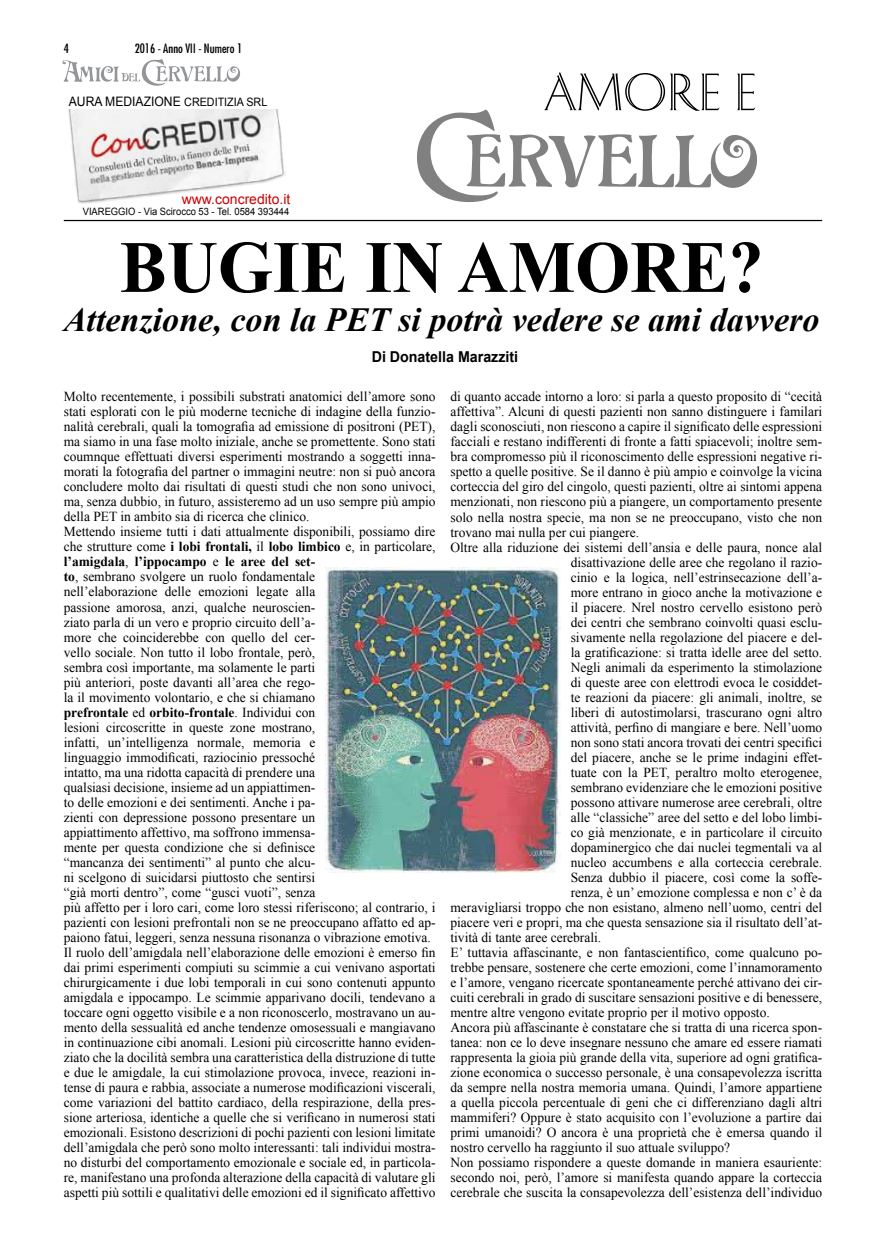
<style>
.page{position:relative;width:886px;height:1241px;background:#fff}
.page>*{position:absolute;margin:0;border:0;box-sizing:border-box;transform-origin:0 0}
.t1{font:700 73.62px "Times New Roman";color:#000;scale:.96 1}
.t2{font:53.5px "Delphian ATT";color:#000}
.t3{font:italic 700 33.75px "Times New Roman";color:#000}
.t4{font:700 15px "Arial";color:#000;scale:.95 1}
.t5{font:14px "Arial";color:#c00}
.t6{font:13.75px/15px "Times New Roman";color:#000}
.t7{font:13.12px "Arial";color:#000;scale:.93 1}
.t8{font:condensed 12.5px "Futura";color:#000}
.t9{font:10.12px "Arial";color:#000;scale:.93 1}
.s1{font-size:11.62px}
.s2{font-weight:700}
</style>
<div class="page">
<svg style="left:62px;top:59px;width:179px;height:27px"></svg>
<hr style="left:64px;top:220px;width:758px;height:1px;background:#000">
<svg style="left:417px;top:109px;width:340px;height:93px"></svg>
<img style="left:326px;top:567px;width:234px;height:304px">
<img style="left:68px;top:109px;width:218px;height:95px">
<p class="t8" style="left:64px;top:41px;width:7px">4</p>
<p class="t8" style="left:135px;top:41px;width:109px">2016 - Anno VII - Numero 1</p>
<p class="t7" style="left:69px;top:93px;width:215px">AURA MEDIAZIONE <span class="s1">CREDITIZIA SRL</span></p>
<p class="t5" style="left:182px;top:190px;width:110px">WWW.CONCREDITO.IT</p>
<p class="t9" style="left:83px;top:205px;width:224px">VIAREGGIO - VIA SCIROCCO 53 - TEL. 0584 393444</p>
<h2 class="t2" style="left:544px;top:63px;width:214px">AMORE E</h2>
<h1 class="t1" style="left:120px;top:216px;width:672px">Bugie in amore?</h1>
<h3 class="t3" style="left:64px;top:295px;width:757px">Attenzione, con la PET si potrà vedere se ami davvero</h3>
<p class="t4" style="left:372px;top:347px;width:156px">Di Donatella Marazziti</p>
<p class="t6" style="left:64px;top:389px;width:373px">Molto recentemente, i possibili substrati anatomici dell’amore sono stati esplorati con le più moderne tecniche di indagine della funzio&shy;nalità cerebrali, quali la tomografia ad emissione di positroni (PET), ma siamo in una fase molto iniziale, anche se promettente. Sono stati coumnque effettuati diversi esperimenti mostrando a soggetti inna&shy;morati la fotografia del partner o immagini neutre: non si può ancora concludere molto dai risultati di questi studi che non sono univoci, ma, senza dubbio, in futuro, assisteremo ad un uso sempre più ampio della PET in ambito sia di ricerca che clinico.<br>Mettendo insieme tutti i dati attualmente disponibili, possiamo dire che strutture come <span class="s2">i lobi frontali,</span> il <span class="s2">lobo limbico</span> e, in particolare, <span class="s2">l’amigdala</span>, <span class="s2">l’ippocampo</span> e <span class="s2">le aree del set-<br>to</span>, sembrano svolgere un ruolo fondamentale<br>nell’elaborazione delle emozioni legate alla<br>passione amorosa, anzi, qualche neuroscien-<br>ziato parla di un vero e proprio circuito dell’a-<br>more che coinciderebbe con quello del cer-<br>vello sociale. Non tutto il lobo frontale, però,<br>sembra così importante, ma solamente le parti<br>più anteriori, poste davanti all’area che rego-<br>la il movimento volontario, e che si chiamano<br><span class="s2">prefrontale</span> ed <span class="s2">orbito-frontale</span>. Individui con<br>lesioni circoscritte in queste zone mostrano,<br>infatti, un’intelligenza normale, memoria e<br>linguaggio immodificati, raziocinio pressoché<br>intatto, ma una ridotta capacità di prendere una<br>qualsiasi decisione, insieme ad un appiattimen-<br>to delle emozioni e dei sentimenti. Anche i pa-<br>zienti con depressione possono presentare un<br>appiattimento affettivo, ma soffrono immensa-<br>mente per questa condizione che si definisce<br>“mancanza dei sentimenti” al punto che alcu-<br>ni scelgono di suicidarsi piuttosto che sentirsi<br>“già morti dentro”, come “gusci vuoti”, senza<br>più affetto per i loro cari, come loro stessi riferiscono; al contrario, i pazienti con lesioni prefrontali non se ne preoccupano affatto ed ap&shy;paiono fatui, leggeri, senza nessuna risonanza o vibrazione emotiva.<br>Il ruolo dell’amigdala nell’elaborazione delle emozioni è emerso fin dai primi esperimenti compiuti su scimmie a cui venivano asportati chirurgicamente i due lobi temporali in cui sono contenuti appunto amigdala e ippocampo. Le scimmie apparivano docili, tendevano a toccare ogni oggetto visibile e a non riconoscerlo, mostravano un au&shy;mento della sessualità ed anche tendenze omosessuali e mangiavano in continuazione cibi anomali. Lesioni più circoscritte hanno eviden&shy;ziato che la docilità sembra una caratteristica della distruzione di tutte e due le amigdale, la cui stimolazione provoca, invece, reazioni in&shy;tense di paura e rabbia, associate a numerose modificazioni viscerali, come variazioni del battito cardiaco, della respirazione, della pres&shy;sione arteriosa, identiche a quelle che si verificano in numerosi stati emozionali. Esistono descrizioni di pochi pazienti con lesioni limitate dell’amigdala che però sono molto interessanti: tali individui mostra&shy;no disturbi del comportamento emozionale e sociale ed, in particola&shy;re, manifestano una profonda alterazione della capacità di valutare gli aspetti più sottili e qualitativi delle emozioni ed il significato affettivo</p>
<p class="t6" style="left:450px;top:389px;width:373px">di quanto accade intorno a loro: si parla a questo proposito di “cecità</p>
<p class="t6" style="left:450px;top:404px;width:373px">affettiva”. Alcuni di questi pazienti non sanno distinguere i familari</p>
<p class="t6" style="left:450px;top:419px;width:373px">dagli sconosciuti, non riescono a capire il significato delle espressioni</p>
<p class="t6" style="left:450px;top:434px;width:373px">facciali e restano indifferenti di fronte a fatti spiacevoli; inoltre sem-</p>
<p class="t6" style="left:450px;top:449px;width:373px">bra compromesso più il riconoscimento delle espressioni negative ri-</p>
<p class="t6" style="left:450px;top:464px;width:373px">spetto a quelle positive. Se il danno è più ampio e coinvolge la vicina</p>
<p class="t6" style="left:450px;top:479px;width:373px">corteccia del giro del cingolo, questi pazienti, oltre ai sintomi appena</p>
<p class="t6" style="left:450px;top:494px;width:373px">menzionati, non riescono più a piangere, un comportamento presente</p>
<p class="t6" style="left:450px;top:509px;width:373px">solo nella nostra specie, ma non se ne preoccupano, visto che non</p>
<p class="t6" style="left:450px;top:524px;width:190px">trovano mai nulla per cui piangere.</p>
<p class="t6" style="left:450px;top:539px;width:373px">Oltre alla riduzione dei sistemi dell’ansia e delle paura, nonce alal</p>
<p class="t6" style="left:571px;top:554px;width:253px">disattivazione delle aree che regolano il razio-</p>
<p class="t6" style="left:571px;top:569px;width:253px">cinio e la logica, nell’estrinsecazione dell’a-</p>
<p class="t6" style="left:571px;top:584px;width:253px">more entrano in gioco anche la motivazione e</p>
<p class="t6" style="left:571px;top:599px;width:253px">il piacere. Nrel nostro cervello esistono però</p>
<p class="t6" style="left:571px;top:614px;width:253px">dei centri che sembrano coinvolti quasi esclu-</p>
<p class="t6" style="left:571px;top:629px;width:253px">sivamente nella regolazione del piacere e del-</p>
<p class="t6" style="left:571px;top:644px;width:253px">la gratificazione: si tratta ìdelle aree del setto.</p>
<p class="t6" style="left:571px;top:659px;width:253px">Negli animali da esperimento la stimolazione</p>
<p class="t6" style="left:571px;top:674px;width:253px">di queste aree con elettrodi evoca le cosiddet-</p>
<p class="t6" style="left:571px;top:689px;width:253px">te reazioni da piacere: gli animali, inoltre, se</p>
<p class="t6" style="left:571px;top:704px;width:253px">liberi di autostimolarsi, trascurano ogni altro</p>
<p class="t6" style="left:571px;top:719px;width:253px">attività, perfino di mangiare e bere. Nell’uomo</p>
<p class="t6" style="left:571px;top:734px;width:253px">non sono stati ancora trovati dei centri specifici</p>
<p class="t6" style="left:571px;top:749px;width:253px">del piacere, anche se le prime indagini effet-</p>
<p class="t6" style="left:571px;top:764px;width:253px">tuate con la PET, peraltro molto eterogenee,</p>
<p class="t6" style="left:571px;top:779px;width:253px">sembrano evidenziare che le emozioni positive</p>
<p class="t6" style="left:571px;top:794px;width:253px">possono attivare numerose aree cerebrali, oltre</p>
<p class="t6" style="left:571px;top:809px;width:253px">alle “classiche” aree del setto e del lobo limbi-</p>
<p class="t6" style="left:571px;top:824px;width:253px">co già menzionate, e in particolare il circuito</p>
<p class="t6" style="left:571px;top:839px;width:253px">dopaminergico che dai nuclei tegmentali va al</p>
<p class="t6" style="left:571px;top:854px;width:253px">nucleo accumbens e alla corteccia cerebrale.</p>
<p class="t6" style="left:571px;top:869px;width:253px">Senza dubbio il piacere, così come la soffe-</p>
<p class="t6" style="left:571px;top:884px;width:253px">renza, è un’ emozione complessa e non c’ è da</p>
<p class="t6" style="left:450px;top:899px;width:373px">meravigliarsi troppo che non esistano, almeno nell’uomo, centri del</p>
<p class="t6" style="left:450px;top:914px;width:373px">piacere veri e propri, ma che questa sensazione sia il risultato dell’at-</p>
<p class="t6" style="left:450px;top:929px;width:152px">tività di tante aree cerebrali.</p>
<p class="t6" style="left:450px;top:944px;width:373px">E’ tuttavia affascinante, e non fantascientifico, come qualcuno po-</p>
<p class="t6" style="left:450px;top:959px;width:373px">trebbe pensare, sostenere che certe emozioni, come l’innamoramento</p>
<p class="t6" style="left:450px;top:974px;width:373px">e l’amore, vengano ricercate spontaneamente perché attivano dei cir-</p>
<p class="t6" style="left:450px;top:989px;width:373px">cuiti cerebrali in grado di suscitare sensazioni positive e di benessere,</p>
<p class="t6" style="left:450px;top:1004px;width:321px">mentre altre vengono evitate proprio per il motivo opposto.</p>
<p class="t6" style="left:450px;top:1019px;width:373px">Ancora più affascinante è constatare che si tratta di una ricerca spon-</p>
<p class="t6" style="left:450px;top:1034px;width:373px">tanea: non ce lo deve insegnare nessuno che amare ed essere riamati</p>
<p class="t6" style="left:450px;top:1049px;width:373px">rappresenta la gioia più grande della vita, superiore ad ogni gratifica-</p>
<p class="t6" style="left:450px;top:1064px;width:373px">zione economica o successo personale, è una consapevolezza iscritta</p>
<p class="t6" style="left:450px;top:1079px;width:373px">da sempre nella nostra memoria umana. Quindi, l’amore appartiene</p>
<p class="t6" style="left:450px;top:1094px;width:373px">a quella piccola percentuale di geni che ci differenziano dagli altri</p>
<p class="t6" style="left:450px;top:1109px;width:373px">mammiferi? Oppure è stato acquisito con l’evoluzione a partire dai</p>
<p class="t6" style="left:450px;top:1124px;width:373px">primi umanoidi? O ancora è una proprietà che è emersa quando il</p>
<p class="t6" style="left:450px;top:1139px;width:281px">nostro cervello ha raggiunto il suo attuale sviluppo?</p>
<p class="t6" style="left:450px;top:1154px;width:373px">Non possiamo rispondere a queste domande in maniera esauriente:</p>
<p class="t6" style="left:450px;top:1169px;width:373px">secondo noi, però, l’amore si manifesta quando appare la corteccia</p>
<p class="t6" style="left:450px;top:1184px;width:373px">cerebrale che suscita la consapevolezza dell’esistenza dell’individuo</p>
</div>
